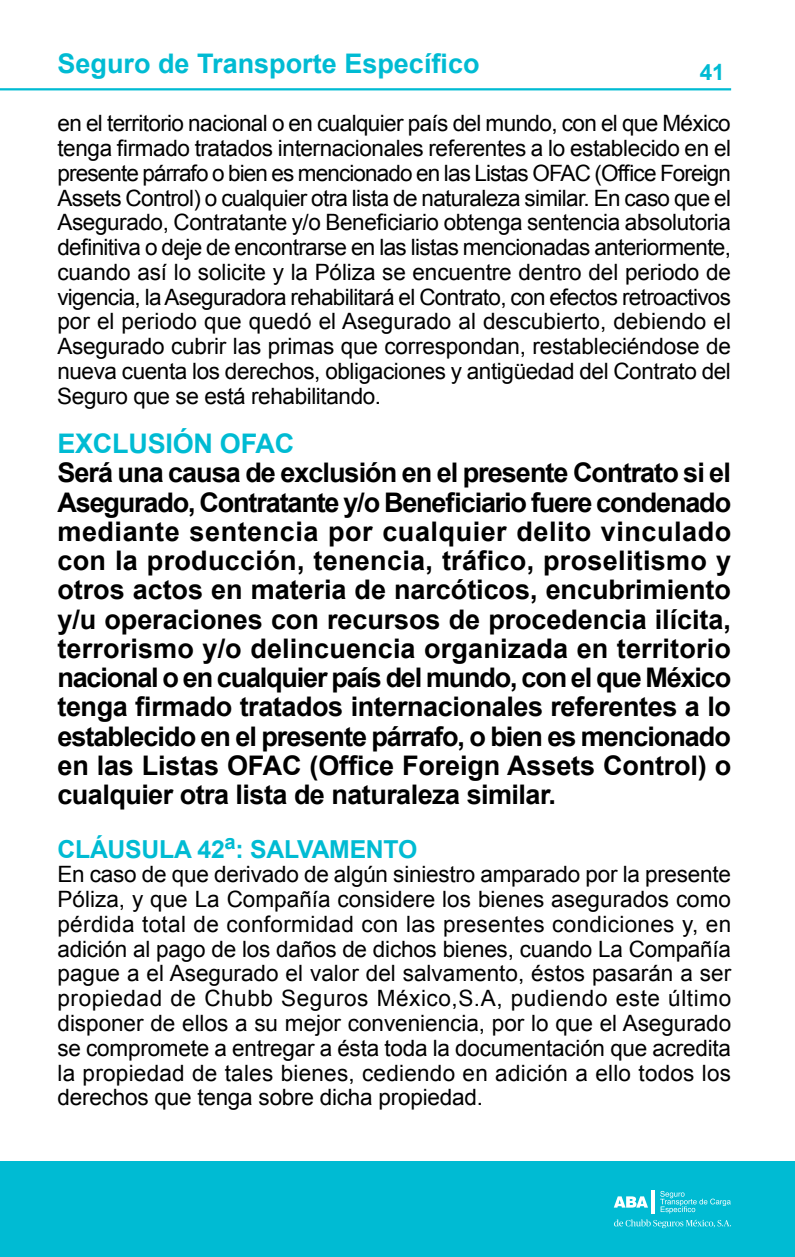
<style>
.page{position:relative;width:795px;height:1257px;background:#fff}
.page>*{position:absolute;margin:0;border:0;box-sizing:border-box;transform-origin:0 0}
.t1{font:700 27px/29.2px "Arial";letter-spacing:-.02em;color:#000;text-align:justify}
.t2{font:700 27px "Arial";color:#00bbd3}
.t3{font:700 24.75px "Arial";letter-spacing:-.01em;color:#00bbd3}
.t4{font:22.5px/24.8px "Arial";letter-spacing:-.015em;color:#000;text-align:justify}
.t5{font:700 22.5px "Arial";color:#00bbd3}
</style>
<div class="page">
<div style="left:0;top:1161px;width:794px;height:95px;background:#00bbd3"></div>
<hr style="left:0;top:88px;width:730px;height:2px;background:#00bbd3">
<svg style="left:660px;top:1190px;width:70px;height:23px"></svg>
<svg style="left:614px;top:1196px;width:33px;height:11px"></svg>
<hr style="left:651px;top:1190px;width:3px;height:23px;background:#fff">
<svg style="left:614px;top:1219px;width:116px;height:9px"></svg>
<p class="t2" style="left:57px;top:45px;width:423px">Seguro de Transporte Específico</p>
<p class="t5" style="left:699px;top:57px;width:27px">41</p>
<p class="t4" style="left:57px;top:111px;width:675px">en el territorio nacional o en cualquier país del mundo, con el que México tenga firmado tratados internacionales referentes a lo establecido en el presente párrafo o bien es mencionado en las Listas OFAC (Office Foreign Assets Control) o cualquier otra lista de naturaleza similar. En caso que el Asegurado, Contratante y/o Beneficiario obtenga sentencia absolutoria definitiva o deje de encontrarse en las listas mencionadas anteriormente, cuando así lo solicite y la Póliza se encuentre dentro del periodo de vigencia, laAseguradora rehabilitará el Contrato, con efectos retroactivos por el periodo que quedó el Asegurado al descubierto, debiendo el Asegurado cubrir las primas que correspondan, restableciéndose de nueva cuenta los derechos, obligaciones y antigüedad del Contrato del Seguro que se está rehabilitando.</p>
<p class="t2" style="left:57px;top:425px;width:238px">EXCLUSIÓN OFAC</p>
<p class="t1" style="left:57px;top:459px;width:675px">Será una causa de exclusión en el presente Contrato si el Asegurado, Contratante y/o Beneficiario fuere condenado mediante sentencia por cualquier delito vinculado con la producción, tenencia, tráfico, proselitismo y otros actos en materia de narcóticos, encubrimiento y/u operaciones con recursos de procedencia ilícita, terrorismo y/o delincuencia organizada en territorio nacional o en cualquier país del mundo, con el que México tenga firmado tratados internacionales referentes a lo establecido en el presente párrafo, o bien es mencionado en las Listas OFAC (Office Foreign Assets Control) o cualquier otra lista de naturaleza similar.</p>
<p class="t3" style="left:57px;top:832px;width:361px">CLÁUSULA 42<sup>a</sup>: SALVAMENTO</p>
<p class="t4" style="left:57px;top:862px;width:675px">En caso de que derivado de algún siniestro amparado por la presente Póliza, y que La Compañía considere los bienes asegurados como pérdida total de conformidad con las presentes condiciones y, en adición al pago de los daños de dichos bienes, cuando La Compañía pague a el Asegurado el valor del salvamento, éstos pasarán a ser propiedad de Chubb Seguros México,S.A, pudiendo este último disponer de ellos a su mejor conveniencia, por lo que el Asegurado se compromete a entregar a ésta toda la documentación que acredita la propiedad de tales bienes, cediendo en adición a ello todos los derechos que tenga sobre dicha propiedad.</p>
</div>
